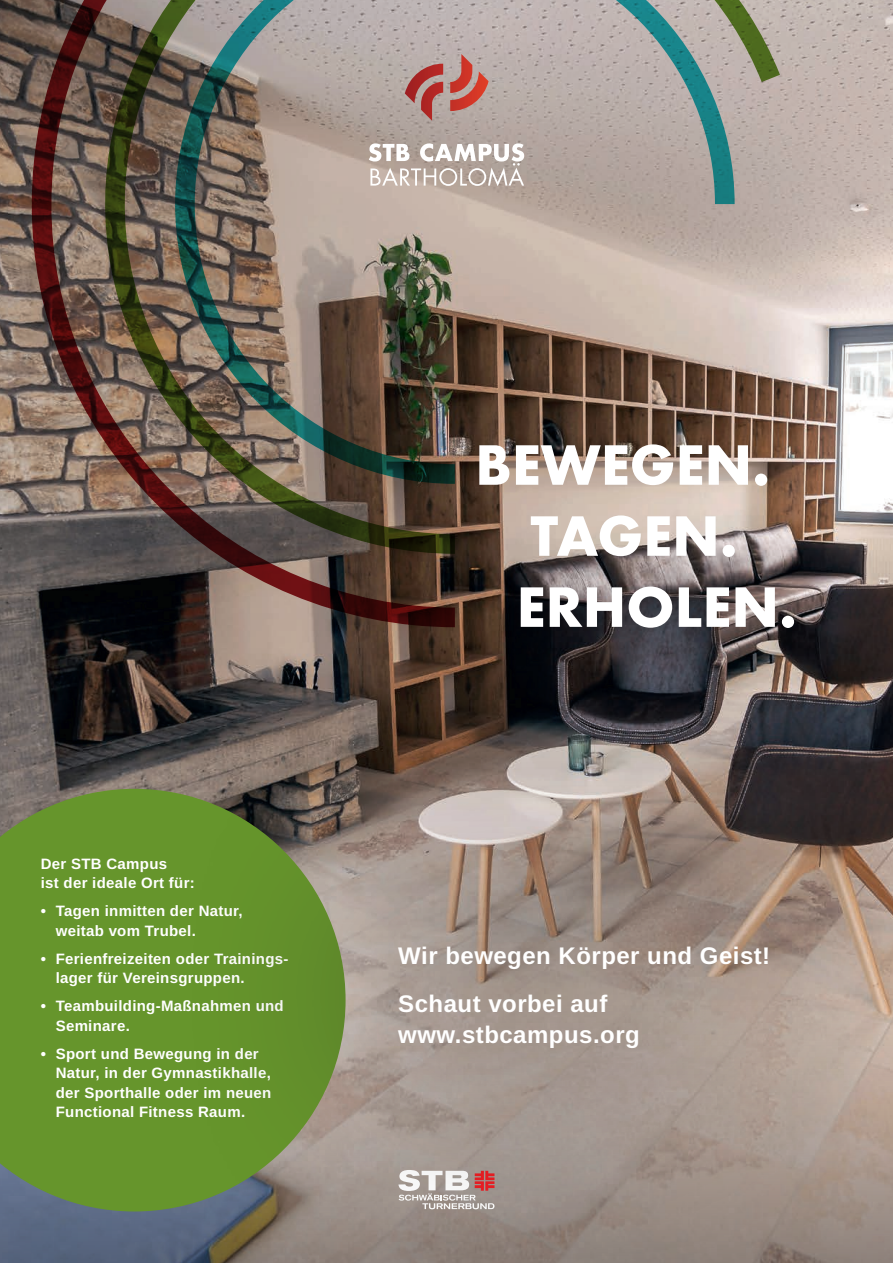
<style>
.page{position:relative;width:893px;height:1263px;background:#fff}
.page>*{position:absolute;margin:0;border:0;box-sizing:border-box;transform-origin:0 0}
.t1{font:700 59.25px/71.1px "Futura PT";color:#fff}
.t2{font:700 24px/47.5px "Arimo";letter-spacing:.02em;color:#fff}
.t3{font:700 15px/19.5px "Arimo";letter-spacing:.02em;color:#fff}
</style>
<div class="page">
<img style="left:0;top:0;width:893px;height:789px">
<div style="left:0;top:1211px;width:172px;height:52px;background:#596680"></div>
<svg style="left:30px;top:0;width:752px;height:627px"></svg>
<svg style="left:96px;top:0;width:684px;height:554px"></svg>
<img style="left:175px;top:0;width:560px;height:484px">
<div style="left:0;top:789px;width:172px;height:422px;background:#66952c"></div>
<div style="left:172px;top:715px;width:721px;height:548px;background:#231f20;opacity:.4"></div>
<p class="t3" style="left:41px;top:854px;width:156px">Der STB Campus<br>ist der ideale Ort für:</p>
<p class="t3" style="left:56px;top:901px;width:188px;text-indent:-15px">• Tagen inmitten der Natur, weitab vom Trubel.</p>
<p class="t3" style="left:56px;top:949px;width:234px;text-indent:-15px">• Ferienfreizeiten oder Trainings&shy;lager für Vereinsgruppen.</p>
<p class="t3" style="left:56px;top:996px;width:230px;text-indent:-15px">• Teambuilding-Maßnahmen und<br>Seminare.</p>
<p class="t3" style="left:56px;top:1044px;width:217px;text-indent:-15px">• Sport und Bewegung in der<br>Natur, in der Gymnastikhalle, der Sporthalle oder im neuen<br>Functional Fitness Raum.</p>
<p class="t1" style="left:517px;top:428px;width:282px;text-indent:-41px">BEWEGEN.<br>TAGEN.<br>ERHOLEN.</p>
<p class="t2" style="left:398px;top:932px;width:373px">Wir bewegen Körper und Geist!<br>Schaut vorbei auf</p>
<p class="t2" style="left:398px;top:1011px;width:243px">www.stbcampus.org</p>
</div>
